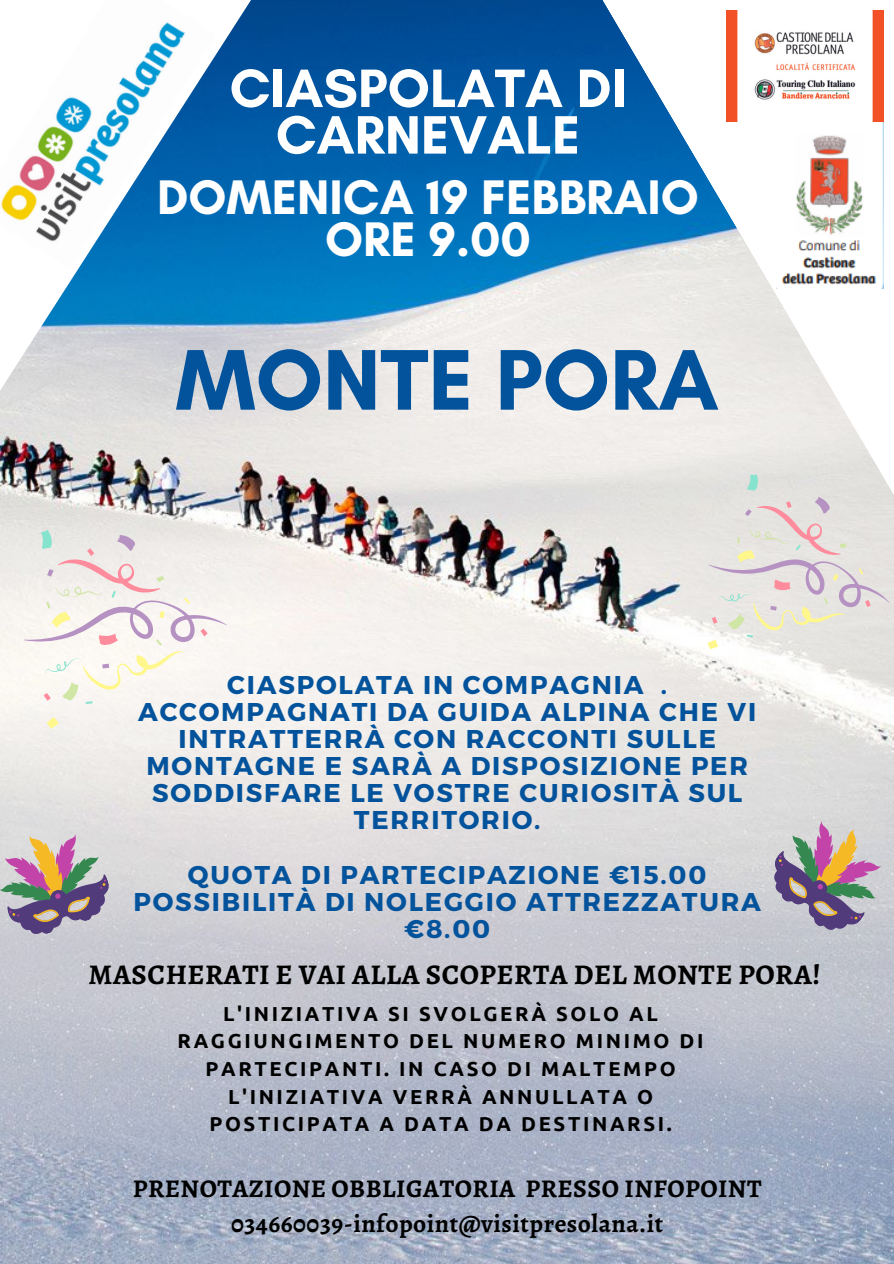
<style>
.page{position:relative;width:894px;height:1264px;background:#fff}
.page>*{position:absolute;margin:0;border:0;box-sizing:border-box;transform-origin:0 0}
.t1{font:700 87.6px "Glacial Indifference";color:#02539c}
.t2{font:700 55.05px/46.5px "Glacial Indifference";color:#fff;text-align:center}
.t3{font:700 49.35px/41.8px "Glacial Indifference";color:#fff;text-align:center}
.t4{font:700 28.5px "Alegreya";letter-spacing:.02em;color:#000}
.t5{font:700 25.65px/27px "Montserrat";letter-spacing:.07em;color:#02539c;text-align:center}
.t6{font:700 25.5px/35.4px "Alegreya";letter-spacing:.02em;color:#000;text-align:center}
.t7{font:700 20.25px/27.6px "Ubuntu";letter-spacing:.13em;color:#000;text-align:center}
</style>
<div class="page">
<img style="left:0;top:0;width:893px;height:1263px">
<svg style="left:587px;top:0;width:306px;height:670px"></svg>
<svg style="left:0;top:0;width:296px;height:607px;background:#8fb0c7"></svg>
<img style="left:776px;top:100px;width:107px;height:189px">
<img style="left:0;top:0;width:216px;height:268px">
<img style="left:726px;top:11px;width:156px;height:110px">
<svg style="left:0;top:829px;width:118px;height:114px;background:#b2a5ab"></svg>
<svg style="left:758px;top:821px;width:123px;height:123px;background:#b2a7ae"></svg>
<svg style="left:24px;top:527px;width:203px;height:206px"></svg>
<svg style="left:705px;top:471px;width:184px;height:204px;background:#e5e1de"></svg>
<h2 class="t2" style="left:229px;top:64px;width:398px">CIASPOLATA DI<br>CARNEVALE</h2>
<h3 class="t3" style="left:157px;top:176px;width:543px">DOMENICA 19 FEBBRAIO<br>ORE 9.00</h3>
<h1 class="t1" style="left:175px;top:326px;width:544px">MONTE PORA</h1>
<p class="t5" style="left:138px;top:670px;width:619px">CIASPOLATA IN COMPAGNIA .<br>ACCOMPAGNATI DA GUIDA ALPINA CHE VI<br>INTRATTERRÀ CON RACCONTI SULLE<br>MONTAGNE E SARÀ A DISPOSIZIONE PER<br>SODDISFARE LE VOSTRE CURIOSITÀ SUL<br>TERRITORIO.</p>
<p class="t5" style="left:133px;top:860px;width:628px">QUOTA DI PARTECIPAZIONE €15.00<br>POSSIBILITÀ DI NOLEGGIO ATTREZZATURA €8.00</p>
<p class="t4" style="left:89px;top:955px;width:733px">MASCHERATI E VAI ALLA SCOPERTA DEL MONTE PORA!</p>
<p class="t7" style="left:177px;top:999px;width:527px">L'INIZIATIVA SI SVOLGERÀ SOLO AL RAGGIUNGIMENTO DEL NUMERO MINIMO DI PARTECIPANTI. IN CASO DI MALTEMPO L'INIZIATIVA VERRÀ ANNULLATA O POSTICIPATA A DATA DA DESTINARSI.</p>
<p class="t6" style="left:133px;top:1170px;width:630px">PRENOTAZIONE OBBLIGATORIA PRESSO INFOPOINT<br>034660039-infopoint@visitpresolana.it</p>
</div>
